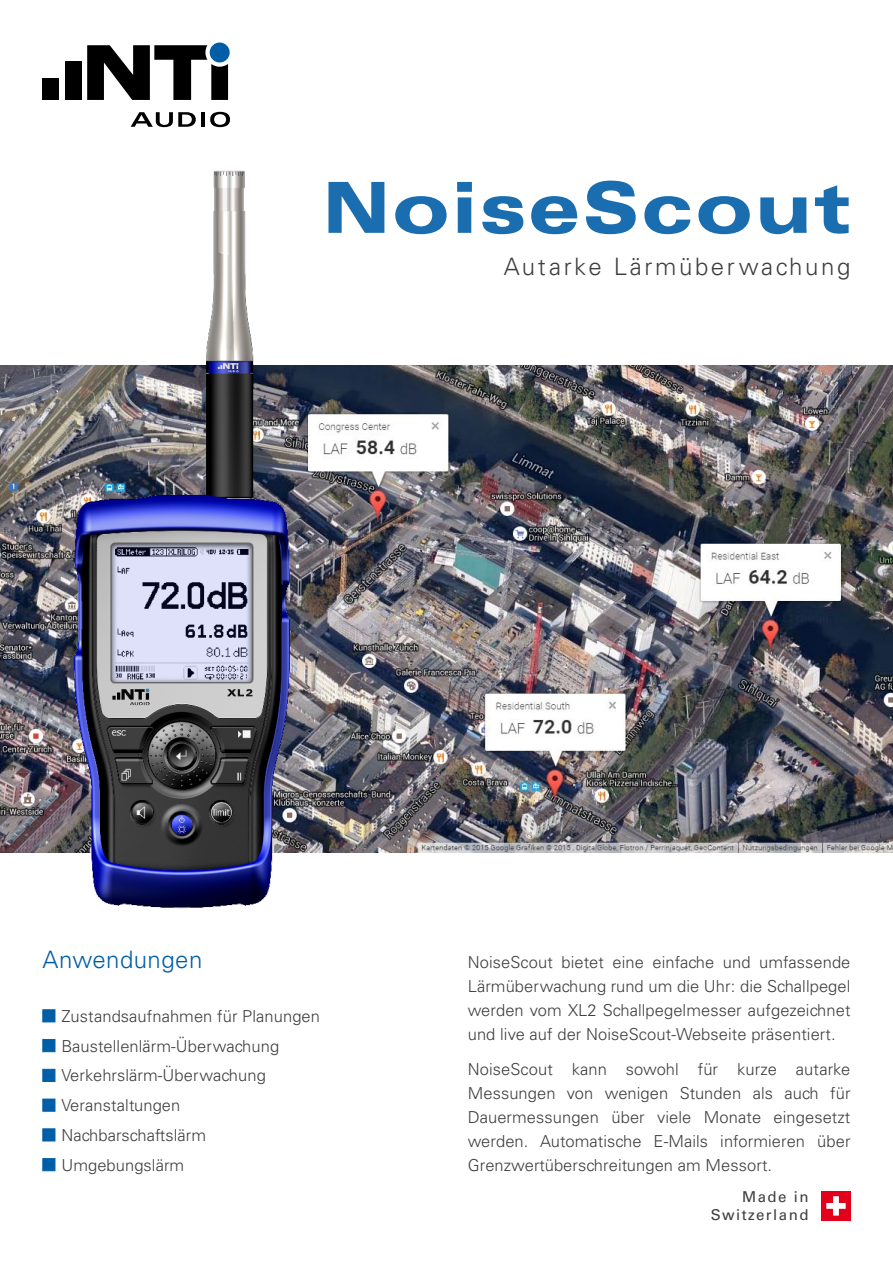
<style>
.page{position:relative;width:893px;height:1263px;background:#fff}
.page>*{position:absolute;margin:0;border:0;box-sizing:border-box;transform-origin:0 0}
.L01_Product_Name_Fro{font:900 expanded 70.5px "Univers LT Std";letter-spacing:.025em;color:#1a6eb0}
.L02_Product_Descript{font:300 24px "Univers LT Std";letter-spacing:.11em;color:#3e3e40}
.P05_Heading_1_-_blue{font:300 24px "Univers LT Std";letter-spacing:.02em;color:#005ea7}
.P10_Text{font:300 16.5px/24px "Univers LT Std";letter-spacing:.005em;color:#3e3e40;text-align:justify}
.P10_Text_w_o_Raster{font:300 16.5px "Univers LT Std";letter-spacing:.005em;color:#3e3e40}
.Made_in_Switzerland{font:15px/18px "Univers LT Std";letter-spacing:.1em;color:#3e3e40;text-align:right}
</style>
<div class="page">
<div style="left:65px;top:62px;width:17px;height:38px;background:#000"></div>
<div style="left:43px;top:79px;width:16px;height:21px;background:#000"></div>
<svg style="left:131px;top:112px;width:65px;height:15px"></svg>
<hr style="left:201px;top:112px;width:4px;height:15px;background:#000">
<svg style="left:210px;top:112px;width:20px;height:15px"></svg>
<svg style="left:87px;top:45px;width:141px;height:55px"></svg>
<div style="left:210px;top:43px;width:20px;height:19px;background:#005ea7;border-radius:50%"></div>
<div style="left:821px;top:1191px;width:29px;height:29px;background:#e2001a"></div>
<svg style="left:826px;top:1196px;width:20px;height:19px"></svg>
<img style="left:0;top:366px;width:893px;height:486px">
<img style="left:10px;top:170px;width:340px;height:739px">
<div style="left:43px;top:1039px;width:12px;height:13px;background:#005ea7;border:1px solid #005ea7"></div>
<div style="left:43px;top:1069px;width:12px;height:13px;background:#005ea7;border:1px solid #005ea7"></div>
<div style="left:43px;top:1099px;width:12px;height:12px;background:#005ea7"></div>
<div style="left:43px;top:1128px;width:12px;height:13px;background:#005ea7;border:1px solid #005ea7"></div>
<div style="left:43px;top:1158px;width:12px;height:13px;background:#005ea7;border:1px solid #005ea7"></div>
<div style="left:43px;top:1009px;width:12px;height:13px;background:#005ea7;border:1px solid #005ea7"></div>
<p class="L01_Product_Name_Fro" style="left:322px;top:167px;width:529px">NoiseScout</p>
<p class="L02_Product_Descript" style="left:504px;top:252px;width:348px">Autarke Lärmüberwachung</p>
<p class="P05_Heading_1_-_blue" style="left:43px;top:945px;width:161px">Anwendungen</p>
<p class="P10_Text_w_o_Raster" style="left:61px;top:1006px;width:260px">Zustandsaufnahmen für Planungen</p>
<p class="P10_Text_w_o_Raster" style="left:61px;top:1036px;width:219px">Baustellenlärm-Überwachung</p>
<p class="P10_Text_w_o_Raster" style="left:61px;top:1065px;width:206px">Verkehrslärm-Überwachung</p>
<p class="P10_Text_w_o_Raster" style="left:61px;top:1095px;width:121px">Veranstaltungen</p>
<p class="P10_Text_w_o_Raster" style="left:61px;top:1125px;width:146px">Nachbarschaftslärm</p>
<p class="P10_Text_w_o_Raster" style="left:61px;top:1155px;width:124px">Umgebungslärm</p>
<p class="P10_Text" style="left:468px;top:950px;width:384px">NoiseScout bietet eine einfache und umfassende Lärmüberwachung rund um die Uhr: die Schallpegel werden vom XL2 Schallpegelmesser aufgezeichnet und live auf der NoiseScout-Webseite präsentiert.</p>
<p class="P10_Text" style="left:468px;top:1057px;width:384px">NoiseScout kann sowohl für kurze autarke Messungen von wenigen Stunden als auch für Dauermessungen über viele Monate eingesetzt werden. Automatische E-Mails informieren über Grenzwertüberschreitungen am Messort.</p>
<p class="Made_in_Switzerland" style="left:711px;top:1188px;width:99px">Made in<br>Switzerland</p>
</div>
